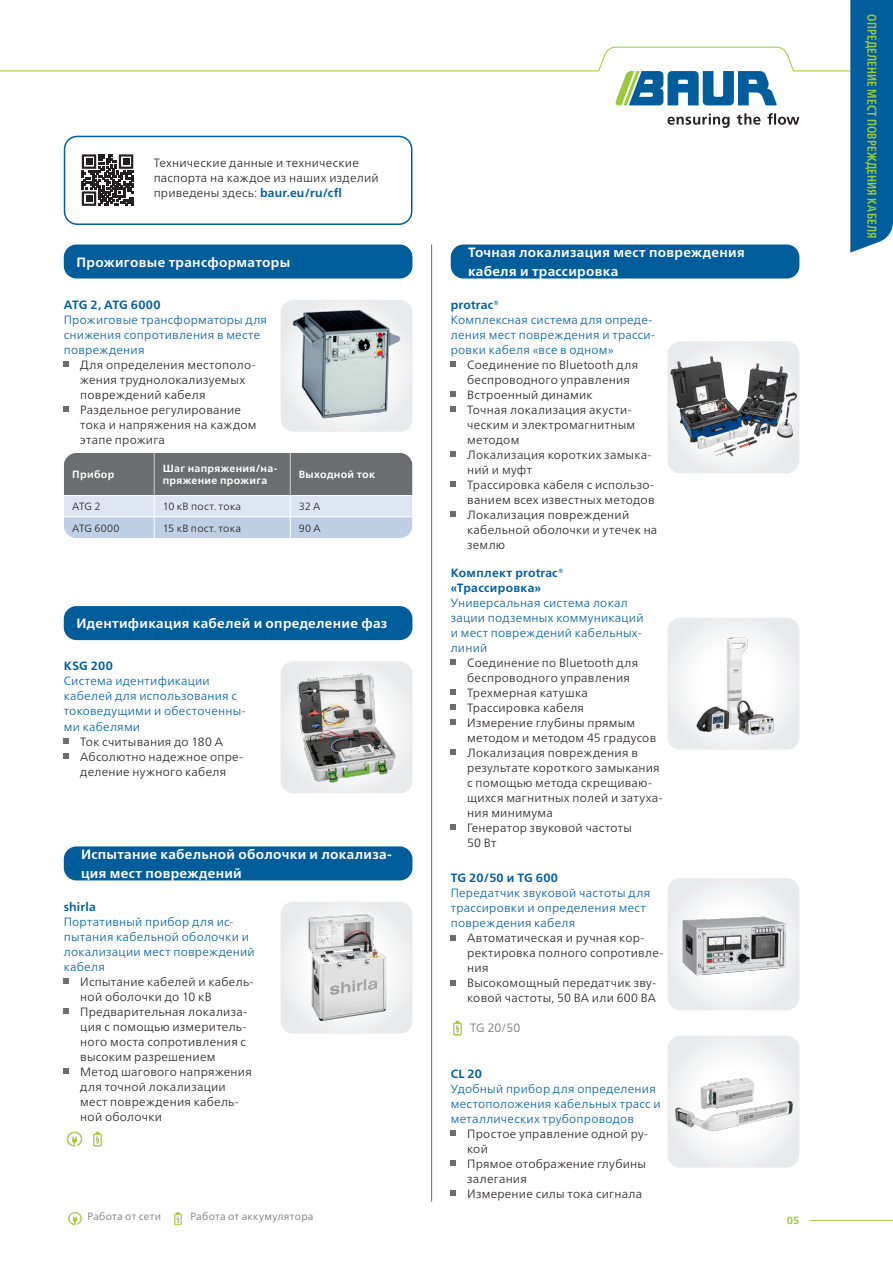
<style>
.page{position:relative;width:893px;height:1263px;background:#fff}
.page>*{position:absolute;margin:0;border:0;box-sizing:border-box;transform-origin:0 0}
.t1{font:700 13.5px/19.5px "Frutiger Neue LTW1 G";letter-spacing:.025em;color:#fff}
.t2{font:700 condensed 12.75px "Frutiger Neue LTW1 G";letter-spacing:.01em;color:#99ca3b;scale:.9 1}
.Absatzformat_1{font:300 12px/15px "Frutiger Neue LTW1 G";letter-spacing:.02em;color:#231f20}
.t3{font:300 12px/15px "Frutiger Neue LTW1 G";letter-spacing:.02em;color:#005d9c}
.t4{font:700 12px/15px "Frutiger Neue LTW1 G";letter-spacing:.015em;color:#005d9c}
.t5{font:300 12px "Frutiger Neue LTW1 G";color:#6c6d70}
.t6{font:700 10.5px/12.6px "Frutiger Neue LTW1 G";letter-spacing:.03em;color:#fff}
.t7{font:300 10.5px "Frutiger Neue LTW1 G";letter-spacing:.025em;color:#231f20}
.t8{font:300 10.5px "Frutiger Neue LTW1 G";letter-spacing:.025em;color:#6c6d70}
.t9{font:700 10.5px "Frutiger Neue LTW1 G";color:#99ca3b}
.s1{font-weight:700;color:#005d9c}
</style>
<div class="page">
<svg style="left:64px;top:362px;width:5px;height:5px"></svg>
<svg style="left:64px;top:407px;width:5px;height:5px"></svg>
<svg style="left:64px;top:738px;width:5px;height:5px"></svg>
<svg style="left:64px;top:753px;width:5px;height:5px"></svg>
<svg style="left:64px;top:978px;width:5px;height:6px"></svg>
<svg style="left:64px;top:1008px;width:5px;height:6px"></svg>
<svg style="left:64px;top:1068px;width:5px;height:6px"></svg>
<div style="left:281px;top:300px;width:131px;height:132px;background:#ececee"></div>
<img style="left:291px;top:309px;width:111px;height:111px">
<div style="left:668px;top:341px;width:131px;height:132px;background:#ededee"></div>
<img style="left:668px;top:355px;width:131px;height:105px">
<img style="left:668px;top:618px;width:131px;height:132px">
<svg style="left:668px;top:878px;width:131px;height:132px"></svg>
<img style="left:676px;top:907px;width:115px;height:83px">
<svg style="left:668px;top:1036px;width:131px;height:131px"></svg>
<img style="left:673px;top:1074px;width:120px;height:62px">
<div style="left:281px;top:661px;width:131px;height:132px;background:#ededee"></div>
<img style="left:297px;top:673px;width:99px;height:111px">
<svg style="left:281px;top:902px;width:131px;height:131px"></svg>
<img style="left:305px;top:912px;width:83px;height:111px">
<svg style="left:64px;top:453px;width:348px;height:85px;background:#9fa5af"></svg>
<svg style="left:451px;top:1130px;width:5px;height:5px"></svg>
<svg style="left:451px;top:1160px;width:5px;height:5px"></svg>
<svg style="left:451px;top:1190px;width:5px;height:5px"></svg>
<svg style="left:451px;top:935px;width:5px;height:5px"></svg>
<svg style="left:451px;top:980px;width:5px;height:5px"></svg>
<svg style="left:451px;top:660px;width:5px;height:5px"></svg>
<svg style="left:451px;top:690px;width:5px;height:5px"></svg>
<svg style="left:451px;top:705px;width:5px;height:5px"></svg>
<svg style="left:451px;top:720px;width:5px;height:5px"></svg>
<svg style="left:451px;top:750px;width:5px;height:5px"></svg>
<svg style="left:451px;top:825px;width:5px;height:5px"></svg>
<svg style="left:451px;top:362px;width:5px;height:5px"></svg>
<svg style="left:451px;top:392px;width:5px;height:5px"></svg>
<svg style="left:451px;top:407px;width:5px;height:5px"></svg>
<svg style="left:451px;top:452px;width:5px;height:5px"></svg>
<svg style="left:451px;top:482px;width:5px;height:5px"></svg>
<svg style="left:451px;top:512px;width:5px;height:5px"></svg>
<hr style="left:431px;top:244px;width:1px;height:958px;background:#6c6d70">
<div style="left:64px;top:244px;width:348px;height:35px;background:#005d9c;border-radius:13px"></div>
<div style="left:64px;top:606px;width:348px;height:34px;background:#005d9c;border-radius:13px"></div>
<div style="left:64px;top:846px;width:348px;height:34px;background:#005d9c;border-radius:13px"></div>
<div style="left:451px;top:244px;width:348px;height:35px;background:#005d9c;border-radius:13px"></div>
<svg style="left:0;top:46px;width:850px;height:214px"></svg>
<hr style="left:810px;top:1220px;width:83px;height:1px;background:#99ca3b">
<img style="left:66px;top:1131px;width:36px;height:16px">
<img style="left:68px;top:1212px;width:14px;height:13px">
<img style="left:174px;top:1212px;width:8px;height:13px">
<img style="left:453px;top:1020px;width:9px;height:16px">
<div style="left:850px;top:0;width:43px;height:253px;background:#005d9c"></div>
<p class="Absatzformat_1" style="left:154px;top:154px;width:227px">Технические данные и технические паспорта на каждое из наших изделий приведены здесь: <span class="s1">baur.eu/ru/cfl</span></p>
<p class="t1" style="left:77px;top:251px;width:215px">Прожиговые трансформаторы</p>
<p class="t4" style="left:64px;top:296px;width:98px">ATG 2, ATG 6000</p>
<p class="t3" style="left:64px;top:311px;width:205px">Прожиговые трансформаторы для снижения сопротивления в месте повреждения</p>
<p class="Absatzformat_1" style="left:80px;top:356px;width:177px">Для определения местополо&shy;жения труднолокализуемых повреждений кабеля</p>
<p class="Absatzformat_1" style="left:80px;top:401px;width:178px">Раздельное регулирование тока и напряжения на каждом этапе прожига</p>
<p class="t6" style="left:72px;top:467px;width:44px">Прибор</p>
<p class="t6" style="left:163px;top:461px;width:116px">Шаг напряжения/на&shy;пряжение прожига</p>
<p class="t6" style="left:299px;top:467px;width:78px">Выходной ток</p>
<p class="t7" style="left:72px;top:499px;width:30px">ATG 2</p>
<p class="t7" style="left:163px;top:499px;width:80px">10 кВ пост. тока</p>
<p class="t7" style="left:299px;top:499px;width:23px">32 А</p>
<p class="t7" style="left:72px;top:520px;width:49px">ATG 6000</p>
<p class="t7" style="left:163px;top:520px;width:80px">15 кВ пост. тока</p>
<p class="t7" style="left:299px;top:520px;width:24px">90 А</p>
<p class="t1" style="left:77px;top:613px;width:312px">Идентификация кабелей и определение фаз</p>
<p class="t4" style="left:64px;top:658px;width:51px">KSG 200</p>
<p class="t3" style="left:64px;top:673px;width:183px">Система идентификации кабелей для использования с токоведущими и обесточенны&shy;ми кабелями</p>
<p class="Absatzformat_1" style="left:80px;top:733px;width:144px">Ток считывания до 180 A</p>
<p class="Absatzformat_1" style="left:80px;top:748px;width:164px">Абсолютно надежное опре&shy;деление нужного кабеля</p>
<p class="t1" style="left:81px;top:843px;width:312px">Испытание кабельной оболочки и локализа&shy;ция мест повреждений</p>
<p class="t4" style="left:64px;top:898px;width:33px">shirla</p>
<p class="t3" style="left:64px;top:913px;width:193px">Портативный прибор для ис&shy;пытания кабельной оболочки и локализации мест повреждений кабеля</p>
<p class="Absatzformat_1" style="left:80px;top:973px;width:175px">Испытание кабелей и кабель&shy;ной оболочки до 10 кВ</p>
<p class="Absatzformat_1" style="left:80px;top:1003px;width:168px;text-align:justify">Предварительная локализа&shy;ция с помощью измеритель&shy;ного моста сопротивления с высоким разрешением</p>
<p class="Absatzformat_1" style="left:80px;top:1063px;width:173px">Метод шагового напряжения для точной локализации мест повреждения кабель&shy;ной оболочки</p>
<p class="t8" style="left:87px;top:1209px;width:75px">Работа от сети</p>
<p class="t8" style="left:190px;top:1209px;width:125px">Работа от аккумулятора</p>
<p class="t1" style="left:468px;top:241px;width:278px">Точная локализация мест повреждения кабеля и трассировка</p>
<p class="t4" style="left:451px;top:296px;width:50px">protrac®</p>
<p class="t3" style="left:451px;top:311px;width:206px">Комплексная система для опреде&shy;ления мест повреждения и трасси&shy;ровки кабеля «все в одном»</p>
<p class="Absatzformat_1" style="left:467px;top:356px;width:172px">Соединение по Bluetooth для беспроводного управления</p>
<p class="Absatzformat_1" style="left:467px;top:386px;width:127px">Встроенный динамик</p>
<p class="Absatzformat_1" style="left:467px;top:401px;width:169px">Точная локализация акусти&shy;ческим и электромагнитным методом</p>
<p class="Absatzformat_1" style="left:467px;top:446px;width:186px">Локализация коротких замыка&shy;ний и муфт</p>
<p class="Absatzformat_1" style="left:467px;top:476px;width:189px">Трассировка кабеля с использо&shy;ванием всех известных методов</p>
<p class="Absatzformat_1" style="left:467px;top:506px;width:192px">Локализация повреждений кабельной оболочки и утечек на землю</p>
<p class="t4" style="left:451px;top:564px;width:115px">Комплект protrac® «Трассировка»</p>
<p class="t3" style="left:451px;top:594px;width:179px">Универсальная система локал</p>
<p class="t3" style="left:451px;top:609px;width:194px">зации подземных коммуникаций</p>
<p class="t3" style="left:451px;top:624px;width:193px">и мест повреждений кабельных&shy;линий</p>
<p class="Absatzformat_1" style="left:467px;top:654px;width:172px">Соединение по Bluetooth для беспроводного управления</p>
<p class="Absatzformat_1" style="left:467px;top:684px;width:122px">Трехмерная катушка</p>
<p class="Absatzformat_1" style="left:467px;top:699px;width:118px">Трассировка кабеля</p>
<p class="Absatzformat_1" style="left:467px;top:714px;width:190px">Измерение глубины прямым методом и методом 45 градусов</p>
<p class="Absatzformat_1" style="left:467px;top:744px;width:197px">Локализация повреждения в результате короткого замыкания с помощью метода скрещиваю&shy;щихся магнитных полей и затуха&shy;ния минимума</p>
<p class="Absatzformat_1" style="left:467px;top:819px;width:166px">Генератор звуковой частоты<br>50 Вт</p>
<p class="t4" style="left:451px;top:870px;width:109px">TG 20/50 и TG 600</p>
<p class="t3" style="left:451px;top:885px;width:201px">Передатчик звуковой частоты для трассировки и определения мест повреждения кабеля</p>
<p class="Absatzformat_1" style="left:467px;top:930px;width:198px">Автоматическая и ручная кор&shy;ректировка полного сопротивле&shy;ния</p>
<p class="Absatzformat_1" style="left:467px;top:975px;width:190px">Высокомощный передатчик зву&shy;ковой частоты, 50 ВА или 600 ВА</p>
<p class="t5" style="left:470px;top:1019px;width:52px">TG 20/50</p>
<p class="t4" style="left:451px;top:1065px;width:33px">CL 20</p>
<p class="t3" style="left:451px;top:1080px;width:211px">Удобный прибор для определения местоположения кабельных трасс и металлических трубопроводов</p>
<p class="Absatzformat_1" style="left:467px;top:1125px;width:182px">Простое управление одной ру&shy;кой</p>
<p class="Absatzformat_1" style="left:467px;top:1155px;width:180px">Прямое отображение глубины залегания</p>
<p class="Absatzformat_1" style="left:467px;top:1185px;width:176px">Измерение силы тока сигнала</p>
<p class="t9" style="left:787px;top:1213px;width:14px">05</p>
<p class="t2" style="left:882px;top:14px;width:251px;rotate:90deg">ОПРЕДЕЛЕНИЕ МЕСТ ПОВРЕЖДЕНИЯ КАБЕЛЯ</p>
</div>
